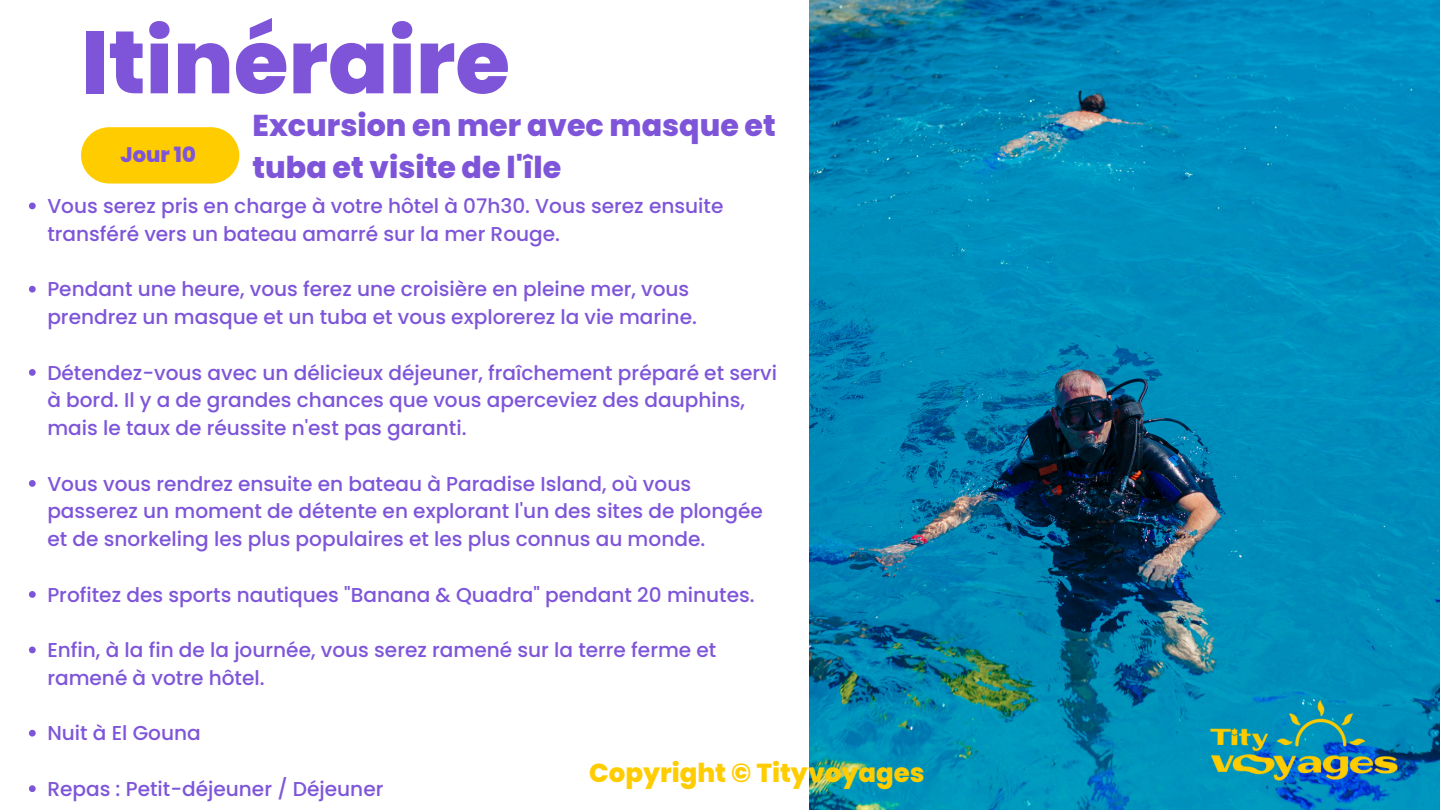
<style>
.page{position:relative;width:1440px;height:810px;background:#fff}
.page>*{position:absolute;margin:0;border:0;box-sizing:border-box;transform-origin:0 0}
.t1{font:800 88.7px "Poppins";color:#7e55d9}
.t2{font:800 30.1px/42px "Poppins";color:#7e55d9}
.t3{font:800 26px "Poppins";color:#fc0}
.t4{font:800 21px "Poppins";color:#7e55d9}
.t5{font:500 20.1px/27.8px "Poppins";color:#7e55d9}
</style>
<div class="page">
<div style="left:81px;top:127px;width:158px;height:57px;background:#fc0;border-radius:28px"></div>
<img style="left:809px;top:0;width:631px;height:810px">
<svg style="left:29px;top:203px;width:7px;height:6px"></svg>
<svg style="left:29px;top:286px;width:7px;height:7px"></svg>
<svg style="left:29px;top:369px;width:7px;height:7px"></svg>
<svg style="left:29px;top:480px;width:7px;height:7px"></svg>
<svg style="left:29px;top:591px;width:7px;height:7px"></svg>
<svg style="left:29px;top:647px;width:7px;height:6px"></svg>
<svg style="left:29px;top:730px;width:7px;height:7px"></svg>
<svg style="left:29px;top:785px;width:7px;height:7px"></svg>
<p class="t1" style="left:81px;top:0;width:431px">Itinéraire</p>
<p class="t2" style="left:253px;top:104px;width:525px">Excursion en mer avec masque et tuba et visite de l'île</p>
<h1 class="t5" style="left:47px;top:192px;width:678px">Vous serez pris en charge à votre hôtel à 07h30. Vous serez ensuite transféré vers un bateau amarré sur la mer Rouge.</h1>
<h2 class="t5" style="left:47px;top:275px;width:651px">Pendant une heure, vous ferez une croisière en pleine mer, vous prendrez un masque et un tuba et vous explorerez la vie marine.</h2>
<h4 class="t5" style="left:47px;top:359px;width:731px">Détendez-vous avec un délicieux déjeuner, fraîchement préparé et servi à bord. Il y a de grandes chances que vous aperceviez des dauphins, mais le taux de réussite n'est pas garanti.</h4>
<p class="t5" style="left:47px;top:470px;width:717px">Vous vous rendrez ensuite en bateau à Paradise Island, où vous passerez un moment de détente en explorant l'un des sites de plongée et de snorkeling les plus populaires et les plus connus au monde.</p>
<p class="t5" style="left:47px;top:581px;width:709px">Profitez des sports nautiques "Banana &amp; Quadra" pendant 20 minutes.</p>
<p class="t5" style="left:47px;top:636px;width:671px">Enfin, à la fin de la journée, vous serez ramené sur la terre ferme et ramené à votre hôtel.</p>
<p class="t5" style="left:47px;top:719px;width:155px">Nuit à El Gouna</p>
<p class="t5" style="left:47px;top:775px;width:338px">Repas : Petit-déjeuner / Déjeuner</p>
<p class="t4" style="left:120px;top:140px;width:77px">Jour 10</p>
<p class="t3" style="left:589px;top:754px;width:337px">Copyright © Tityvoyages</p>
</div>
